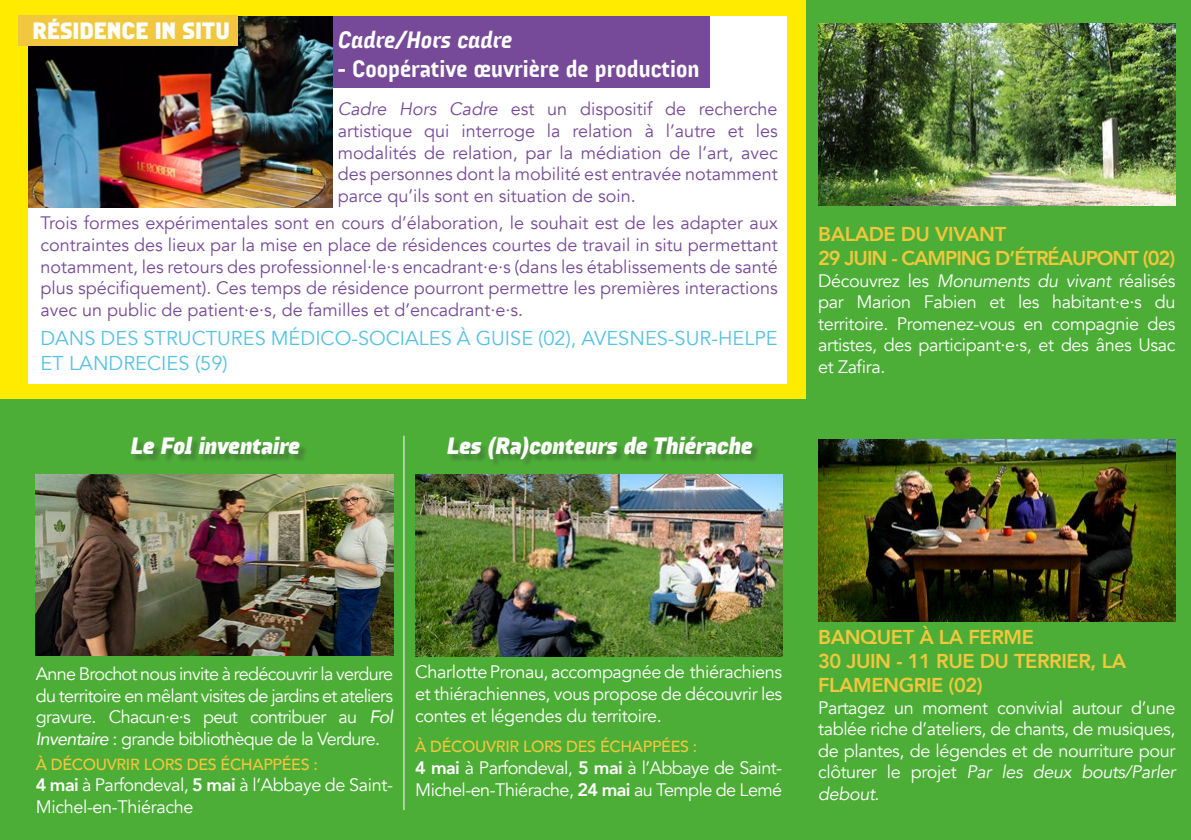
<style>
.page{position:relative;width:1191px;height:840px;background:#fff}
.page>*{position:absolute;margin:0;border:0;box-sizing:border-box;transform-origin:0 0}
.t1{font:italic 24px "Audimat 3000 Gras";color:#fff}
.t2{font:24px "Audimat 3000 Mi gras";color:#fff}
.t3{font:24px "Audimat 3000 Mi gras Italique";color:#fff}
.t4{font:24px "Audimat 3000 Gras";color:#fff}
.t5{font:20px/24px "Avenir";color:#56c2e1}
.t6{font:800 20px/24px "Avenir";letter-spacing:-.02em;color:#f1c73d}
.t7{font:800 20px/24px "Avenir";letter-spacing:-.05em;color:#f1c73d}
.t8{font:18px/21.6px "Avenir";letter-spacing:-.02em;color:#fff;text-align:justify}
.t9{font:18px/21.6px "Avenir";color:#764a98;text-align:justify}
.t10{font:500 16px "Avenir";letter-spacing:-.02em;color:#f1c73d}
.s1{font-style:italic}
.s2{font-weight:800}
</style>
<div class="page">
<div style="left:805px;top:0;width:386px;height:839px;background:#4dae37"></div>
<div style="left:0;top:0;width:805px;height:399px;background:#feeb00"></div>
<div style="left:28px;top:17px;width:759px;height:366px;background:#fff"></div>
<div style="left:332px;top:17px;width:377px;height:71px;background:#764a98"></div>
<img style="left:29px;top:17px;width:303px;height:190px">
<div style="left:18px;top:15px;width:220px;height:31px;background:#f1c73d"></div>
<div style="left:0;top:399px;width:831px;height:440px;background:#4dae37"></div>
<img style="left:36px;top:474px;width:357px;height:181px">
<img style="left:415px;top:474px;width:367px;height:181px">
<div style="left:132px;top:438px;width:176px;height:24px;background:#393737;opacity:.33"></div>
<div style="left:449px;top:438px;width:312px;height:29px;background:#393737;opacity:.33"></div>
<hr style="left:403px;top:435px;width:1px;height:374px;background:#fff">
<img style="left:818px;top:24px;width:357px;height:181px">
<img style="left:818px;top:439px;width:357px;height:181px">
<h1 class="t4" style="left:33px;top:17px;width:199px">RÉSIDENCE IN SITU</h1>
<h1 class="t3" style="left:338px;top:25px;width:176px">Cadre/Hors cadre</h1>
<h1 class="t2" style="left:338px;top:54px;width:363px">- Coopérative œuvrière de production</h1>
<p class="t9" style="left:338px;top:99px;width:441px"><span class="s1">Cadre Hors Cadre</span> est un dispositif de recherche artistique qui interroge la relation à l’autre et les modalités de relation, par la médiation de l’art, avec des personnes dont la mobilité est entravée notamment parce qu’ils sont en situation de soin.</p>
<p class="t9" style="left:40px;top:212px;width:739px">Trois formes expérimentales sont en cours d’élaboration, le souhait est de les adapter aux contraintes des lieux par la mise en place de résidences courtes de travail in situ permettant notamment, les retours des professionnel·le·s encadrant·e·s (dans les établissements de santé plus spécifiquement). Ces temps de résidence pourront permettre les premières interactions avec un public de patient·e·s, de familles et d’encadrant·e·s.</p>
<p class="t5" style="left:40px;top:327px;width:739px">DANS DES STRUCTURES MÉDICO-SOCIALES À GUISE (02), AVESNES-SUR-HELPE<br>ET LANDRECIES (59)</p>
<h1 class="t1" style="left:130px;top:431px;width:175px">Le Fol inventaire</h1>
<h1 class="t1" style="left:446px;top:431px;width:311px">Les (Ra)conteurs de Thiérache</h1>
<p class="t7" style="left:818px;top:222px;width:359px">BALADE DU VIVANT<br>29 JUIN - CAMPING D’ÉTRÉAUPONT (02)</p>
<p class="t8" style="left:818px;top:270px;width:359px">Découvrez les <span class="s1">Monuments du vivant</span> réalisés par Marion Fabien et les habitant·e·s du territoire. Promenez-vous en compagnie des artistes, des participant·e·s, et des ânes Usac et Zafira.</p>
<p class="t8" style="left:36px;top:662px;width:359px">Anne Brochot nous invite à redécouvrir la verdure du territoire en mêlant visites de jardins et ateliers gravure. Chacun·e·s peut contribuer au <span class="s1">Fol Inventaire</span> : grande bibliothèque de la Verdure.</p>
<p class="t10" style="left:36px;top:749px;width:283px">À DÉCOUVRIR LORS DES ÉCHAPPÉES :</p>
<p class="t8" style="left:36px;top:774px;width:359px"><span class="s2">4 mai</span> à Parfondeval, <span class="s2">5 mai</span> à l’Abbaye de Saint-<br>Michel-en-Thiérache</p>
<p class="t8" style="left:415px;top:661px;width:368px">Charlotte Pronau, accompagnée de thiérachiens et thiérachiennes, vous propose de découvrir les contes et légendes du territoire.</p>
<p class="t10" style="left:415px;top:732px;width:283px">À DÉCOUVRIR LORS DES ÉCHAPPÉES :</p>
<p class="t8" style="left:415px;top:756px;width:368px"><span class="s2">4 mai</span> à Parfondeval, <span class="s2">5 mai</span> à l’Abbaye de Saint-<br>Michel-en-Thiérache, <span class="s2">24 mai</span> au Temple de Lemé</p>
<p class="t6" style="left:818px;top:624px;width:309px">BANQUET À LA FERME<br>30 JUIN - 11 RUE DU TERRIER, LA<br>FLAMENGRIE (02)</p>
<p class="t8" style="left:818px;top:696px;width:359px">Partagez un moment convivial autour d’une tablée riche d’ateliers, de chants, de musiques, de plantes, de légendes et de nourriture pour clôturer le projet <span class="s1">Par les deux bouts/Parler debout</span>.</p>
</div>
